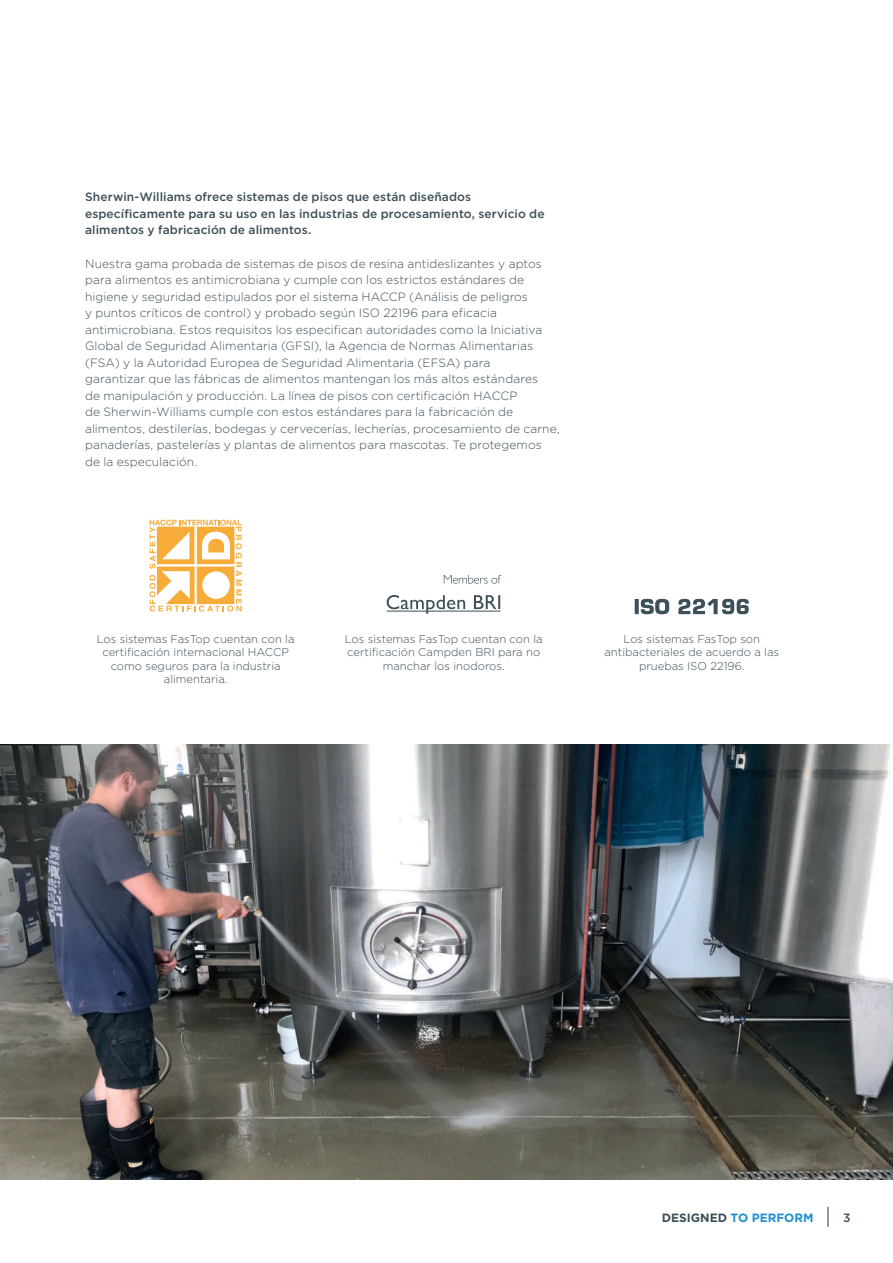
<style>
.page{position:relative;width:893px;height:1263px;background:#fff}
.page>*{position:absolute;margin:0;border:0;box-sizing:border-box;transform-origin:0 0}
.t1{font:300 12px/16.5px "Gotham";letter-spacing:.005em;color:#3d4f59}
.t2{font:500 12px/16.5px "Gotham";letter-spacing:.01em;color:#3d4f59}
.t3{font:700 12px "Gotham";color:#1d90d0}
.t4{font:300 11.25px/13.5px "Gotham";color:#3d4f59;text-align:center}
.s1{color:#3d4f59}
</style>
<div class="page">
<svg style="left:827px;top:1207px;width:1px;height:20px"></svg>
<svg style="left:635px;top:599px;width:114px;height:15px"></svg>
<hr style="left:387px;top:611px;width:114px;height:1px;background:#3d4f59">
<svg style="left:387px;top:595px;width:113px;height:19px"></svg>
<svg style="left:444px;top:575px;width:58px;height:9px"></svg>
<svg style="left:149px;top:520px;width:93px;height:91px"></svg>
<img style="left:0;top:744px;width:893px;height:435px">
<p class="t2" style="left:85px;top:188px;width:461px">Sherwin-Williams ofrece sistemas de pisos que están diseñados específicamente para su uso en las industrias de procesamiento, servicio de alimentos y fabricación de alimentos.</p>
<p class="t1" style="left:85px;top:255px;width:476px">Nuestra gama probada de sistemas de pisos de resina antideslizantes y aptos para alimentos es antimicrobiana y cumple con los estrictos estándares de higiene y seguridad estipulados por el sistema HACCP (Análisis de peligros<br>y puntos críticos de control) y probado según ISO 22196 para eficacia antimicrobiana. Estos requisitos los especifican autoridades como la Iniciativa Global de Seguridad Alimentaria (GFSI), la Agencia de Normas Alimentarias (FSA) y la Autoridad Europea de Seguridad Alimentaria (EFSA) para<br>garantizar que las fábricas de alimentos mantengan los más altos estándares<br>de manipulación y producción. La línea de pisos con certificación HACCP<br>de Sherwin-Williams cumple con estos estándares para la fabricación de alimentos, destilerías, bodegas y cervecerías, lecherías, procesamiento de carne, panaderías, pastelerías y plantas de alimentos para mascotas. Te protegemos de la especulación.</p>
<p class="t4" style="left:97px;top:632px;width:199px">Los sistemas FasTop cuentan con la certificación internacional HACCP como seguros para la industria alimentaria.</p>
<p class="t4" style="left:345px;top:632px;width:199px">Los sistemas FasTop cuentan con la certificación Campden BRI para no manchar los inodoros.</p>
<p class="t4" style="left:604px;top:632px;width:176px">Los sistemas FasTop son antibacteriales de acuerdo a las pruebas ISO 22196.</p>
<p class="t3" style="left:662px;top:1210px;width:153px"><span class="s1">DESIGNED</span> TO PERFORM</p>
<p class="t2" style="left:843px;top:1209px;width:9px">3</p>
</div>
